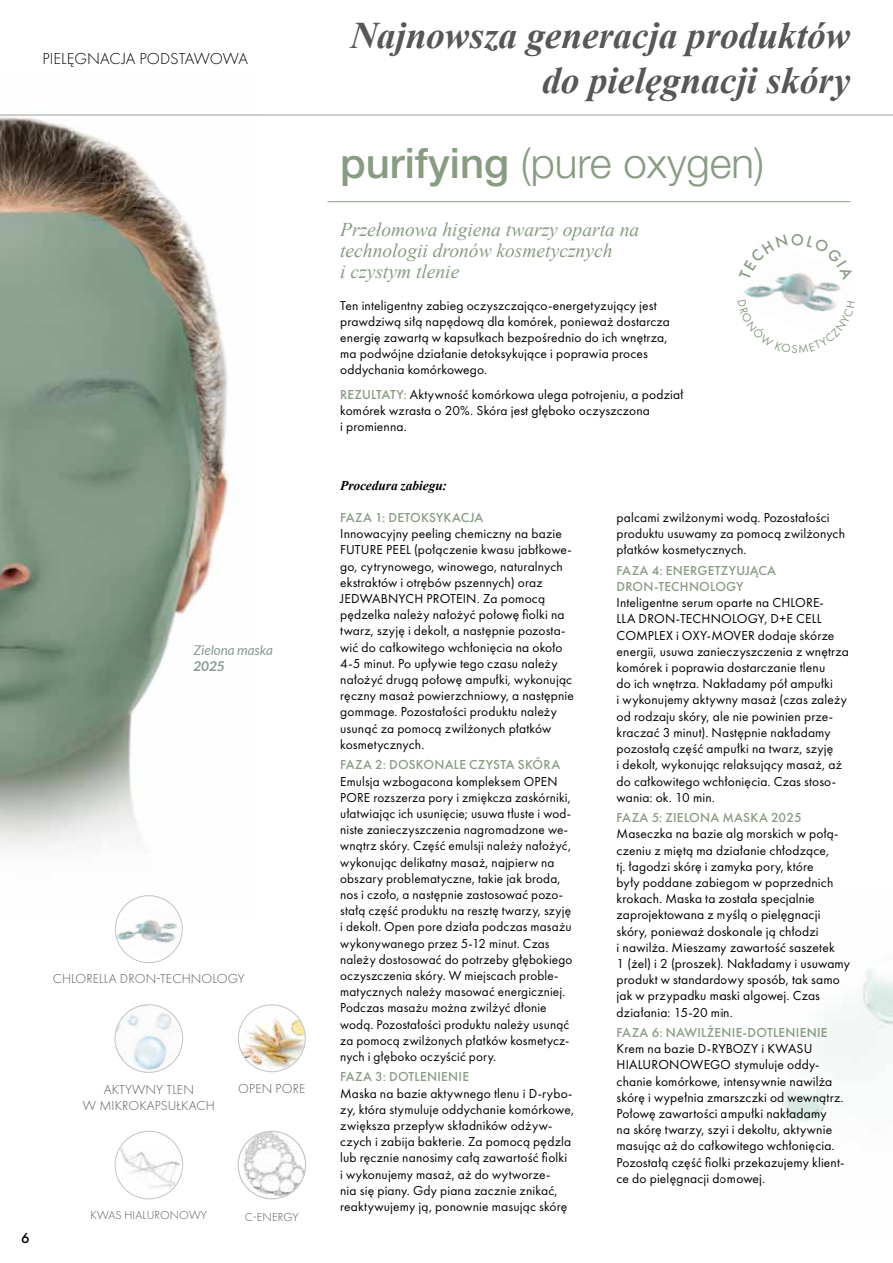
<style>
.page{position:relative;width:893px;height:1263px;background:#fff}
.page>*{position:absolute;margin:0;border:0;box-sizing:border-box;transform-origin:0 0}
.t1{font:300 42px "Helvetica Neue LT Pro";color:#889c82}
.t2{font:italic 700 37.5px/45px "Times New Roman";color:#575756;text-align:right}
.t3{font:italic 19.5px/21px "Times New Roman";color:#889c82}
.t4{font:300 16.5px "Futura PT";letter-spacing:-.005em;color:#000}
.t5{font:500 15px "Futura PT";color:#000}
.t6{font:13.5px/16.2px "Futura PT";letter-spacing:.01em;color:#000}
.t7{font:500 13.5px/16.2px "Futura PT";letter-spacing:.015em;color:#889c82}
.t8{font:300 13.5px/16.2px "Futura PT";letter-spacing:.01em;color:#575756;text-align:center}
.t9{font:italic 700 13.5px "Times New Roman";letter-spacing:-.005em;color:#000}
.t10{font:italic 13.5px "Lato";color:#869b8f}
.t11{font:italic 700 13.5px "Lato";color:#869b8f}
.t12{font:300 12px "Futura PT";letter-spacing:.01em;color:#575756}
.s1{font-weight:500}
.s2{font-weight:500;color:#889c82}
</style>
<div class="page">
<img style="left:115px;top:1005px;width:68px;height:67px;border-radius:34px">
<div style="left:114px;top:1004px;width:69px;height:69px;border:1px solid #c6c6c6;border-radius:50%"></div>
<img style="left:144px;top:919px;width:13px;height:3px">
<img style="left:170px;top:916px;width:12px;height:26px">
<img style="left:115px;top:917px;width:26px;height:14px">
<img style="left:141px;top:922px;width:29px;height:20px">
<img style="left:115px;top:931px;width:26px;height:20px">
<img style="left:138px;top:936px;width:29px;height:15px">
<img style="left:164px;top:942px;width:16px;height:16px">
<div style="left:115px;top:895px;width:68px;height:68px;border:1px solid #c6c6c6;border-radius:50%"></div>
<img style="left:117px;top:1145px;width:66px;height:45px">
<div style="left:114px;top:1131px;width:69px;height:68px;border:1px solid #c6c6c6;border-radius:50%"></div>
<hr style="left:327px;top:201px;width:523px;height:1px;background:#889c82">
<img style="left:829px;top:282px;width:12px;height:18px">
<img style="left:775px;top:280px;width:7px;height:2px">
<img style="left:782px;top:280px;width:47px;height:20px">
<img style="left:744px;top:282px;width:38px;height:16px">
<img style="left:774px;top:296px;width:47px;height:4px">
<img style="left:0;top:114px;width:257px;height:802px">
<img style="left:238px;top:1005px;width:67px;height:67px;border-radius:33px">
<div style="left:238px;top:1004px;width:68px;height:68px;border:1px solid #c6c6c6;border-radius:50%"></div>
<img style="left:238px;top:1131px;width:68px;height:68px;border-radius:34px">
<div style="left:238px;top:1131px;width:68px;height:68px;border:1px solid #c6c6c6;border-radius:50%"></div>
<img style="left:781px;top:969px;width:112px;height:154px">
<hr style="left:0;top:115px;width:893px;height:1px;background:#9d9d9c">
<svg style="left:776px;top:273px;width:36px;height:7px"></svg>
<svg style="left:786px;top:300px;width:50px;height:12px"></svg>
<p class="t4" style="left:43px;top:49px;width:207px">PIELĘGNACJA PODSTAWOWA</p>
<p class="t10" style="left:193px;top:643px;width:81px">Zielona maska</p>
<p class="t11" style="left:193px;top:659px;width:33px">2025</p>
<p class="t8" style="left:53px;top:971px;width:194px">CHLORELLA DRON-TECHNOLOGY</p>
<p class="t5" style="left:21px;top:1229px;width:10px">6</p>
<p class="t8" style="left:83px;top:1081px;width:133px">AKTYWNY TLEN<br>W MIKROKAPSUŁKACH</p>
<p class="t8" style="left:238px;top:1081px;width:69px">OPEN PORE</p>
<p class="t12" style="left:91px;top:1208px;width:118px">KWAS HIALURONOWY</p>
<p class="t12" style="left:245px;top:1210px;width:55px">C-ENERGY</p>
<h2 class="t2" style="left:350px;top:12px;width:502px">Najnowsza generacja produktów do pielęgnacji skóry</h2>
<h1 class="t1" style="left:340px;top:138px;width:426px"><span class="s1">purifying</span> (pure oxygen)</h1>
<h3 class="t3" style="left:340px;top:219px;width:301px">Przełomowa higiena twarzy oparta na technologii dronów kosmetycznych<br>i czystym tlenie</h3>
<p class="t6" style="left:340px;top:297px;width:331px">Ten inteligentny zabieg oczyszczająco-energetyzujący jest prawdziwą siłą napędową dla komórek, ponieważ dostarcza energię zawartą w kapsułkach bezpośrednio do ich wnętrza, ma podwójne działanie detoksykujące i poprawia proces oddychania komórkowego.</p>
<p class="t6" style="left:340px;top:386px;width:345px"><span class="s2">REZULTATY:</span> Aktywność komórkowa ulega potrojeniu, a podział komórek wzrasta o 20%. Skóra jest głęboko oczyszczona<br>i promienna.</p>
<p class="t9" style="left:340px;top:476px;width:108px">Procedura zabiegu:</p>
<p class="t7" style="left:340px;top:509px;width:145px">FAZA 1: DETOKSYKACJA</p>
<p class="t6" style="left:340px;top:525px;width:235px">Innowacyjny peeling chemiczny na bazie FUTURE PEEL (połączenie kwasu jabłkowe&shy;go, cytrynowego, winowego, naturalnych ekstraktów i otrębów pszennych) oraz JEDWABNYCH PROTEIN. Za pomocą pędzelka należy nałożyć połowę fiolki na twarz, szyję i dekolt, a następnie pozosta&shy;wić do całkowitego wchłonięcia na około 4-5 minut. Po upływie tego czasu należy nałożyć drugą połowę ampułki, wykonując ręczny masaż powierzchniowy, a następnie gommage. Pozostałości produktu należy usunąć za pomocą zwilżonych płatków kosmetycznych.</p>
<p class="t7" style="left:340px;top:757px;width:222px">FAZA 2: DOSKONALE CZYSTA SKÓRA</p>
<p class="t6" style="left:340px;top:773px;width:234px">Emulsja wzbogacona kompleksem OPEN PORE rozszerza pory i zmiękcza zaskórniki, ułatwiając ich usunięcie; usuwa tłuste i wod&shy;niste zanieczyszczenia nagromadzone we&shy;wnątrz skóry. Część emulsji należy nałożyć, wykonując delikatny masaż, najpierw na obszary problematyczne, takie jak broda, nos i czoło, a następnie zastosować pozo&shy;stałą część produktu na resztę twarzy, szyję i dekolt. Open pore działa podczas masażu wykonywanego przez 5-12 minut. Czas należy dostosować do potrzeby głębokiego oczyszczenia skóry. W miejscach proble&shy;matycznych należy masować energiczniej.<br>Podczas masażu można zwilżyć dłonie wodą. Pozostałości produktu należy usunąć za pomocą zwilżonych płatków kosmetycz&shy;nych i głęboko oczyścić pory.</p>
<p class="t7" style="left:340px;top:1069px;width:130px">FAZA 3: DOTLENIENIE</p>
<p class="t6" style="left:340px;top:1085px;width:235px">Maska na bazie aktywnego tlenu i D-rybo&shy;zy, która stymuluje oddychanie komórkowe, zwiększa przepływ składników odżyw&shy;czych i zabija bakterie. Za pomocą pędzla lub ręcznie nanosimy całą zawartość fiolki<br>i wykonujemy masaż, aż do wytworze-<br>nia się piany. Gdy piana zacznie znikać, reaktywujemy ją, ponownie masując skórę</p>
<p class="t6" style="left:617px;top:509px;width:230px">palcami zwilżonymi wodą. Pozostałości produktu usuwamy za pomocą zwilżonych płatków kosmetycznych.</p>
<p class="t7" style="left:617px;top:562px;width:161px">FAZA 4: ENERGETZYUJĄCA<br>DRON-TECHNOLOGY</p>
<p class="t6" style="left:617px;top:595px;width:234px">Inteligentne serum oparte na CHLORE-<br>LLA DRON-TECHNOLOGY, D+E CELL COMPLEX i OXY-MOVER dodaje skórze energii, usuwa zanieczyszczenia z wnętrza komórek i poprawia dostarczanie tlenu<br>do ich wnętrza. Nakładamy pół ampułki<br>i wykonujemy aktywny masaż (czas zależy od rodzaju skóry, ale nie powinien prze&shy;kraczać 3 minut). Następnie nakładamy pozostałą część ampułki na twarz, szyję<br>i dekolt, wykonując relaksujący masaż, aż do całkowitego wchłonięcia. Czas stoso&shy;wania: ok. 10 min.</p>
<p class="t7" style="left:617px;top:809px;width:187px">FAZA 5: ZIELONA MASKA 2025</p>
<p class="t6" style="left:617px;top:826px;width:235px">Maseczka na bazie alg morskich w połą&shy;czeniu z miętą ma działanie chłodzące,<br>tj. łagodzi skórę i zamyka pory, które<br>były poddane zabiegom w poprzednich krokach. Maska ta została specjalnie zaprojektowana z myślą o pielęgnacji skóry, ponieważ doskonale ją chłodzi<br>i nawilża. Mieszamy zawartość saszetek<br>1 (żel) i 2 (proszek). Nakładamy i usuwamy produkt w standardowy sposób, tak samo jak w przypadku maski algowej. Czas działania: 15-20 min.</p>
<p class="t7" style="left:617px;top:1024px;width:212px">FAZA 6: NAWILŻENIE-DOTLENIENIE</p>
<p class="t6" style="left:617px;top:1040px;width:229px">Krem na bazie D-RYBOZY i KWASU HIALURONOWEGO stymuluje oddy&shy;chanie komórkowe, intensywnie nawilża skórę i wypełnia zmarszczki od wewnątrz.<br>Połowę zawartości ampułki nakładamy<br>na skórę twarzy, szyi i dekoltu, aktywnie masując aż do całkowitego wchłonięcia.<br>Pozostałą część fiolki przekazujemy klient&shy;ce do pielęgnacji domowej.</p>
</div>
